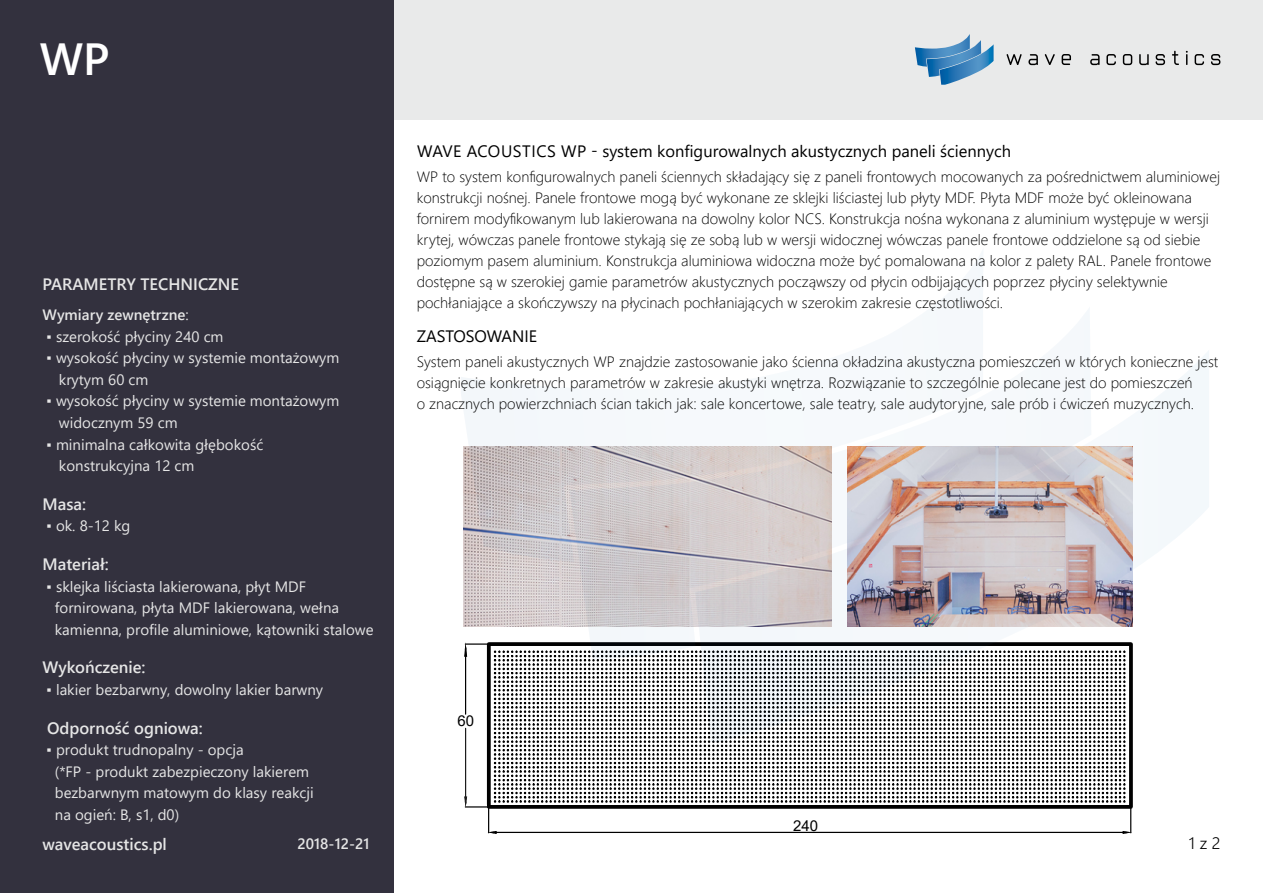
<style>
.page{position:relative;width:1263px;height:893px;background:#fff}
.page>*{position:absolute;margin:0;border:0;box-sizing:border-box;transform-origin:0 0}
.t1{font:600 45px "Segoe UI";color:#fff}
.t2{font:600 16.5px "Segoe UI";color:#e6e6e6}
.t3{font:16.5px "Segoe UI";color:#000}
.t4{font:300 16.5px "Segoe UI";color:#000}
.t5{font:300 15px/21px "Segoe UI";color:#000}
.t6{font:15px/21.6px "Segoe UI";color:#e6e6e6}
.t7{font:600 15px "Segoe UI";color:#e6e6e6}
.t8{font:15px "Arial";color:#000}
.s1{font-weight:400}
</style>
<div class="page">
<img style="left:463px;top:562px;width:106px;height:64px">
<svg style="left:464px;top:642px;width:669px;height:192px"></svg>
<svg style="left:493px;top:650px;width:633px;height:153px"></svg>
<div style="left:0;top:0;width:1263px;height:119px;background:#e9eaea"></div>
<svg style="left:461px;top:251px;width:522px;height:311px"></svg>
<svg style="left:695px;top:351px;width:514px;height:391px"></svg>
<svg style="left:569px;top:306px;width:522px;height:353px"></svg>
<svg style="left:1006px;top:54px;width:15px;height:11px"></svg>
<svg style="left:1028px;top:54px;width:10px;height:11px"></svg>
<svg style="left:1045px;top:54px;width:10px;height:11px"></svg>
<svg style="left:1062px;top:54px;width:9px;height:11px"></svg>
<svg style="left:1090px;top:54px;width:9px;height:11px"></svg>
<svg style="left:1106px;top:54px;width:10px;height:11px"></svg>
<svg style="left:1123px;top:54px;width:9px;height:11px"></svg>
<svg style="left:1139px;top:54px;width:10px;height:11px"></svg>
<svg style="left:1155px;top:54px;width:10px;height:11px"></svg>
<svg style="left:1172px;top:51px;width:7px;height:14px"></svg>
<svg style="left:1186px;top:51px;width:2px;height:14px"></svg>
<svg style="left:1194px;top:54px;width:10px;height:11px"></svg>
<svg style="left:1211px;top:54px;width:9px;height:11px"></svg>
<svg style="left:915px;top:34px;width:78px;height:51px"></svg>
<div style="left:0;top:0;width:393px;height:893px;background:#33313e"></div>
<h1 class="t1" style="left:40px;top:17px;width:71px">WP</h1>
<p class="t2" style="left:43px;top:268px;width:198px">PARAMETRY TECHNICZNE</p>
<p class="t7" style="left:43px;top:300px;width:148px">Wymiary zewnętrzne<span class="s1">:</span></p>
<p class="t6" style="left:47px;top:324px;width:178px">▪ szerokość płyciny 240 cm</p>
<p class="t6" style="left:59px;top:346px;width:282px;text-indent:-12px">▪ wysokość płyciny w systemie montażowym krytym 60 cm</p>
<p class="t6" style="left:59px;top:389px;width:282px;text-indent:-12px">▪ wysokość płyciny w systemie montażowym widocznym 59 cm</p>
<p class="t6" style="left:59px;top:432px;width:206px;text-indent:-12px">▪ minimalna całkowita głębokość konstrukcyjna 12 cm</p>
<p class="t2" style="left:43px;top:488px;width:45px">Masa:</p>
<p class="t6" style="left:47px;top:514px;width:85px">▪ ok. 8-12 kg</p>
<p class="t2" style="left:43px;top:549px;width:68px">Materiał:</p>
<p class="t6" style="left:55px;top:574px;width:320px;text-indent:-8px">▪ sklejka liściasta lakierowana, płyt MDF fornirowana, płyta MDF lakierowana, wełna kamienna, profile aluminiowe, kątowniki stalowe</p>
<p class="t2" style="left:43px;top:652px;width:104px">Wykończenie:</p>
<p class="t6" style="left:47px;top:678px;width:278px">▪ lakier bezbarwny, dowolny lakier barwny</p>
<p class="t2" style="left:47px;top:712px;width:157px">Odporność ogniowa:</p>
<p class="t6" style="left:55px;top:738px;width:260px;text-indent:-8px">▪ produkt trudnopalny - opcja<br>(*FP - produkt zabezpieczony lakierem bezbarwnym matowym do klasy reakcji na ogień: B, s1, d0)</p>
<p class="t3" style="left:417px;top:135px;width:596px">WAVE ACOUSTICS WP - system konfigurowalnych akustycznych paneli ściennych</p>
<p class="t5" style="left:417px;top:165px;width:805px">WP to system konfigurowalnych paneli ściennych składający się z paneli frontowych mocowanych za pośrednictwem aluminiowej konstrukcji nośnej. Panele frontowe mogą być wykonane ze sklejki liściastej lub płyty MDF. Płyta MDF może być okleinowana fornirem modyfikowanym lub lakierowana na dowolny kolor NCS. Konstrukcja nośna wykonana z aluminium występuje w wersji krytej, wówczas panele frontowe stykają się ze sobą lub w wersji widocznej wówczas panele frontowe oddzielone są od siebie poziomym pasem aluminium. Konstrukcja aluminiowa widoczna może być pomalowana na kolor z palety RAL. Panele frontowe dostępne są w szerokiej gamie parametrów akustycznych począwszy od płycin odbijających poprzez płyciny selektywnie pochłaniające a skończywszy na płycinach pochłaniających w szerokim zakresie częstotliwości.</p>
<p class="t3" style="left:417px;top:320px;width:122px">ZASTOSOWANIE</p>
<p class="t5" style="left:417px;top:350px;width:803px">System paneli akustycznych WP znajdzie zastosowanie jako ścienna okładzina akustyczna pomieszczeń w których konieczne jest osiągnięcie konkretnych parametrów w zakresie akustyki wnętrza. Rozwiązanie to szczególnie polecane jest do pomieszczeń<br>o znacznych powierzchniach ścian takich jak: sale koncertowe, sale teatry, sale audytoryjne, sale prób i ćwiczeń muzycznych.</p>
<p class="t8" style="left:458px;top:711px;width:18px">60</p>
<p class="t8" style="left:793px;top:815px;width:26px">240</p>
<p class="t2" style="left:43px;top:829px;width:126px">waveacoustics.pl</p>
<p class="t7" style="left:298px;top:830px;width:73px">2018-12-21</p>
<p class="t4" style="left:1189px;top:828px;width:33px">1 z 2</p>
</div>
